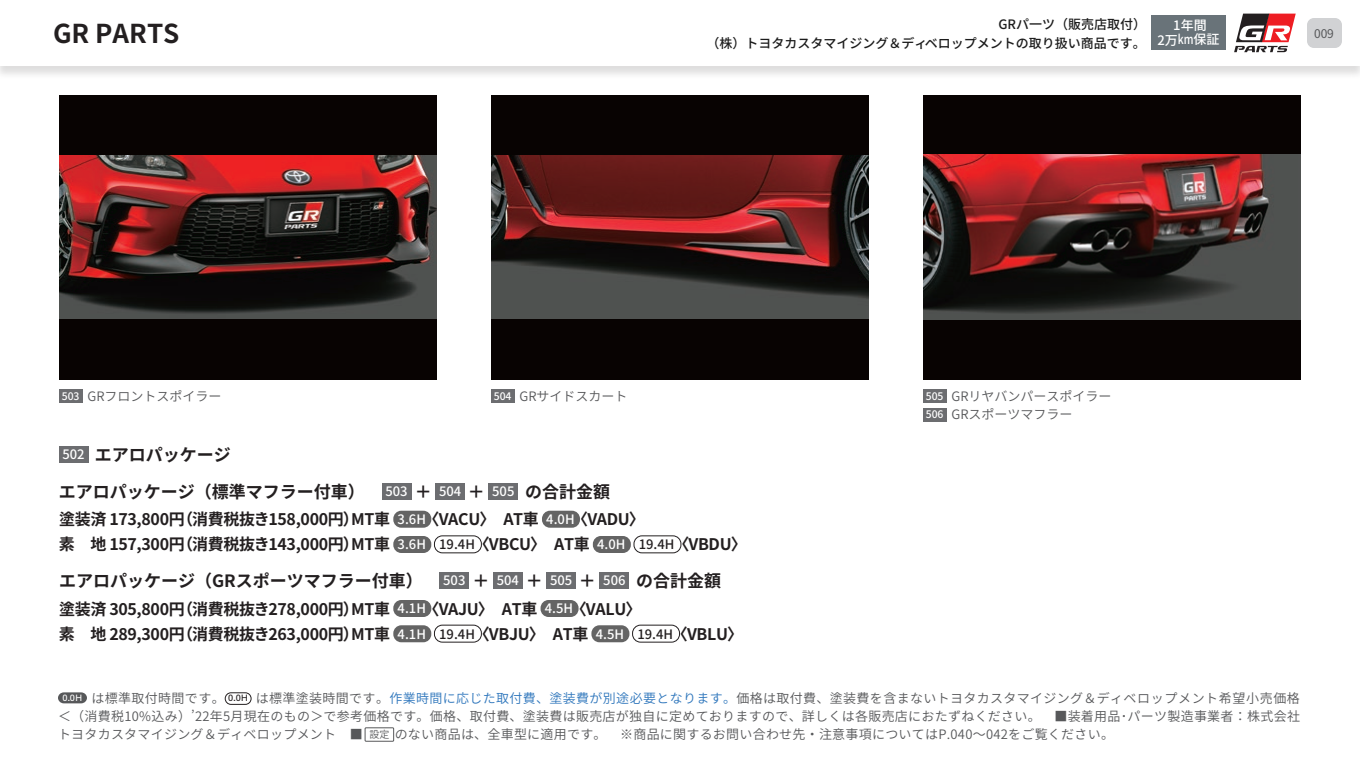
<style>
.page{position:relative;width:1360px;height:765px;background:#fff}
.page>*{position:absolute;margin:0;border:0;box-sizing:border-box;transform-origin:0 0}
.t1{font:700 26px "Noto Sans CJ Kjp";color:#231f20}
.t2{font:700 17px/37px "Noto Sans CJ Kjp";color:#231f20}
.t3{font:700 16px/25.1px "Noto Sans CJ Kjp";letter-spacing:-.02em;color:#231f20}
.t4{font:600 13px/18.2px "Noto Sans CJ Kjp";letter-spacing:.02em;color:#57585a;text-align:justify}
.t5{font:600 13px/18.5px "Noto Sans CJ Kjp";color:#57585a}
.t6{font:500 13px/19px "Noto Sans CJ Kjp";color:#1c1c1c;text-align:right}
.t7{font:500 13px/14.1px "Noto Sans CJ Kjp";color:#fff;text-align:center}
.t8{font:12px "Noto Sans CJ Kjp";color:#57585a}
.s1{font-weight:500;font-size:10.4px;color:#fff}
.s2{font-weight:500;font-size:13px;color:#fff}
.s3{font-weight:500;font-size:13px}
.s4{font-family:"Hiragino UD Sans Std N W5";font-weight:400;font-size:8.5px;color:#231f20}
.s5{color:#2e76bc}
.s6{font-size:10px}
</style>
<div class="page">
<div style="left:59px;top:95px;width:378px;height:284px;background:#080302"></div>
<img style="left:59px;top:155px;width:378px;height:164px">
<div style="left:491px;top:95px;width:378px;height:284px;background:#080302"></div>
<img style="left:491px;top:155px;width:378px;height:164px">
<div style="left:923px;top:95px;width:378px;height:284px;background:#080302"></div>
<img style="left:923px;top:155px;width:378px;height:164px">
<div style="left:491px;top:389px;width:23px;height:14px;background:#6c6d70"></div>
<div style="left:923px;top:389px;width:23px;height:14px;background:#6c6d70"></div>
<div style="left:923px;top:408px;width:23px;height:13px;background:#6c6d70"></div>
<div style="left:59px;top:389px;width:23px;height:14px;background:#6c6d70"></div>
<div style="left:59px;top:446px;width:29px;height:17px;background:#6c6d70"></div>
<div style="left:382px;top:483px;width:29px;height:17px;background:#6c6d70"></div>
<div style="left:436px;top:483px;width:29px;height:17px;background:#6c6d70"></div>
<div style="left:489px;top:483px;width:29px;height:17px;background:#6c6d70"></div>
<div style="left:393px;top:511px;width:38px;height:17px;background:#646464;border-radius:8px"></div>
<div style="left:542px;top:511px;width:38px;height:17px;background:#646464;border-radius:8px"></div>
<div style="left:393px;top:536px;width:38px;height:17px;background:#646464;border-radius:8px"></div>
<div style="left:434px;top:536px;width:48px;height:17px;border:1px solid #231f20;border-radius:8px"></div>
<div style="left:593px;top:536px;width:38px;height:17px;background:#646464;border-radius:8px"></div>
<div style="left:634px;top:536px;width:47px;height:17px;border:1px solid #231f20;border-radius:8px"></div>
<div style="left:440px;top:572px;width:29px;height:17px;background:#6c6d70"></div>
<div style="left:493px;top:572px;width:30px;height:17px;background:#6c6d70"></div>
<div style="left:547px;top:572px;width:29px;height:17px;background:#6c6d70"></div>
<div style="left:600px;top:572px;width:29px;height:17px;background:#6c6d70"></div>
<div style="left:393px;top:600px;width:38px;height:17px;background:#646464;border-radius:8px"></div>
<div style="left:541px;top:600px;width:38px;height:17px;background:#646464;border-radius:8px"></div>
<div style="left:393px;top:625px;width:38px;height:17px;background:#646464;border-radius:8px"></div>
<div style="left:434px;top:625px;width:48px;height:17px;border:1px solid #231f20;border-radius:8px"></div>
<div style="left:591px;top:625px;width:38px;height:17px;background:#646464;border-radius:8px"></div>
<div style="left:632px;top:625px;width:48px;height:17px;border:1px solid #231f20;border-radius:8px"></div>
<div style="left:0;top:0;width:1360px;height:80px;background:#231f20;opacity:.15"></div>
<div style="left:0;top:0;width:1360px;height:66px;background:#fff"></div>
<div style="left:1307px;top:18px;width:35px;height:30px;background:#d1d2d4;border-radius:7px"></div>
<svg style="left:1234px;top:13px;width:62px;height:39px"></svg>
<div style="left:1151px;top:15px;width:75px;height:35px;background:#697379"></div>
<svg style="left:58px;top:692px;width:29px;height:11px"></svg>
<div style="left:225px;top:693px;width:26px;height:12px;border:1px solid #231f20;border-radius:6px"></div>
<div style="left:365px;top:728px;width:29px;height:14px;border:1px solid #57585a"></div>
<p class="t6" style="left:706px;top:15px;width:441px">GRパ一ツ（販売店取付）<br>（株）トヨタカスタマイジング＆ディベロップメントの取り扱い商品です。</p>
<p class="t7" style="left:1157px;top:19px;width:64px">1年間<br>2万km保証</p>
<h1 class="t1" style="left:53px;top:19px;width:128px">GR PARTS</h1>
<p class="t8" style="left:1314px;top:26px;width:21px">009</p>
<p class="t5" style="left:62px;top:387px;width:161px"><span class="s1">503</span> GRフロントスポイラー</p>
<p class="t5" style="left:494px;top:387px;width:135px"><span class="s1">504</span> GRサイドスカート</p>
<p class="t5" style="left:926px;top:387px;width:187px"><span class="s1">505</span> GRリヤバンパースポイラー<br><span class="s1">506</span> GRスポーツマフラー</p>
<h2 class="t2" style="left:59px;top:436px;width:553px"><span class="s2">502</span> エアロパッケージ<br>エアロパッケージ（標準マフラー付車）　 <span class="s2">503</span> ＋ <span class="s2">504</span> ＋ <span class="s2">505</span> の合計金額</h2>
<p class="t3" style="left:59px;top:507px;width:689px">塗装済 173,800円（消費税抜き158,000円）MT車 <span class="s2">3.6H</span>〈VACU〉　AT車 <span class="s2">4.0H</span>〈VADU〉<br>素　地 157,300円（消費税抜き143,000円）MT車 <span class="s2">3.6H</span> <span class="s3">19.4H</span>〈VBCU〉　AT車 <span class="s2">4.0H</span> <span class="s3">19.4H</span>〈VBDU〉</p>
<h2 class="t2" style="left:59px;top:563px;width:664px">エアロパッケージ（GRスポーツマフラー付車）　 <span class="s2">503</span> ＋ <span class="s2">504</span> ＋ <span class="s2">505</span> ＋ <span class="s2">506</span> の合計金額</h2>
<p class="t3" style="left:59px;top:597px;width:686px">塗装済 305,800円（消費税抜き278,000円）MT車 <span class="s2">4.1H</span>〈VAJU〉　AT車 <span class="s2">4.5H</span>〈VALU〉<br>素　地 289,300円（消費税抜き263,000円）MT車 <span class="s2">4.1H</span> <span class="s3">19.4H</span>〈VBJU〉　AT車 <span class="s2">4.5H</span> <span class="s3">19.4H</span>〈VBLU〉</p>
<p class="t4" style="left:58px;top:689px;width:1244px;text-indent:5px"><sup>0.0H</sup> は標準取付時間です。 <span class="s4">0.0H</span> は標準塗装時間です。<span class="s5">作業時間に応じた取付費、塗装費が別途必要となります。</span>価格は取付費、塗装費を含まないトヨタカスタマイジング＆ディベロップメント希望小売価格＜（消費税10%込み）’22年5月現在のもの＞で参考価格です。価格、取付費、塗装費は販売店が独自に定めておりますので、詳しくは各販売店におたずねください。　■装着用品･パーツ製造事業者：株式会社トヨタカスタマイジング＆ディベロップメント　■ <span class="s6">設定</span>のない商品は、全車型に適用です。　※商品に関するお問い合わせ先・注意事項についてはP.040～042をご覧ください。</p>
</div>
